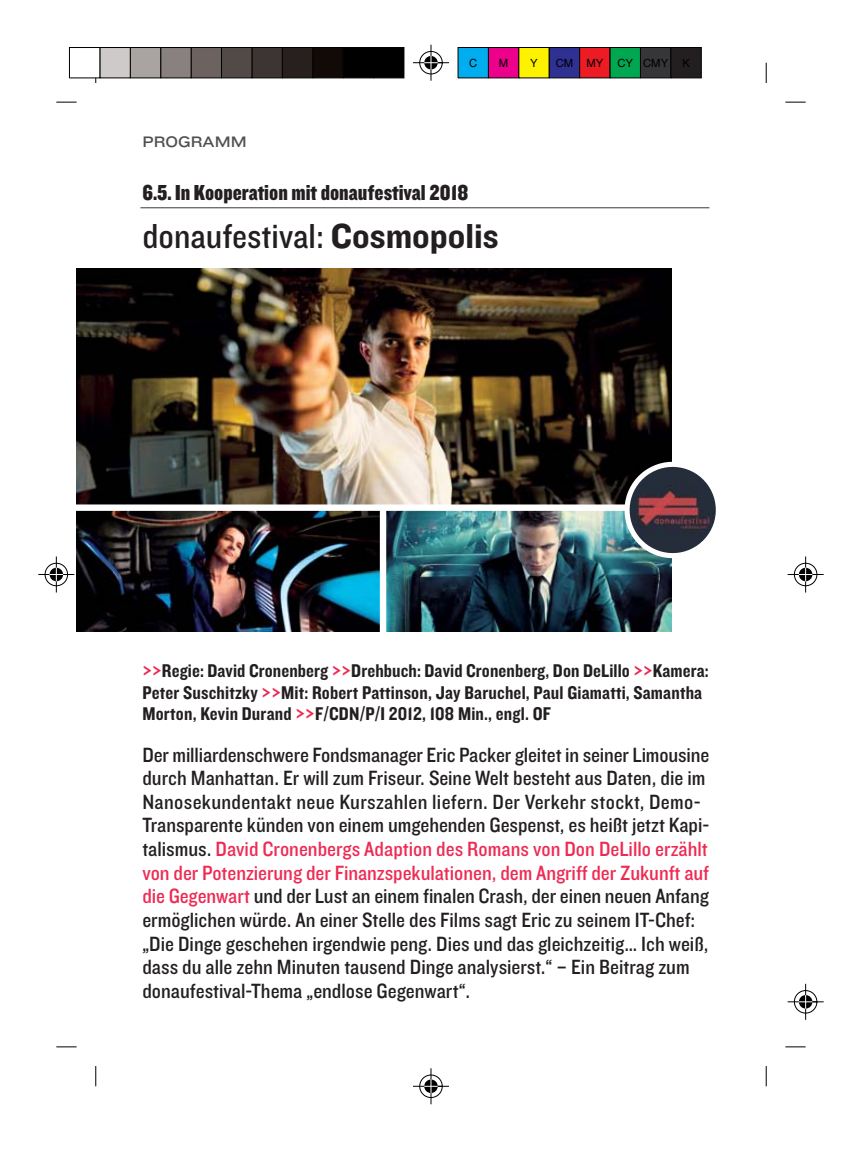
<style>
.page{position:relative;width:862px;height:1149px;background:#fff}
.page>*{position:absolute;margin:0;border:0;box-sizing:border-box;transform-origin:0 0}
.t1{font:36px "Knockout HTF30 Junior Welterwt";color:#231f20}
.t2{font:22.5px "Knockout HTF70 Full Welterwt";color:#231f20}
.t3{font:21.38px/23.6px "Knockout HTF30 Junior Welterwt";color:#231f20}
.t4{font:19.12px/21.4px "Knockout HTF50 Welterweight";letter-spacing:.01em;color:#231f20}
.t5{font:15.75px "Knockout HTF33 Junior Heviwt";color:#4f4f51}
.t6{font:11.25px "Helvetica";color:#000}
.s1{font-family:"Knockout HTF51 Middleweight"}
.s2{color:#ee2a53}
</style>
<div class="page">
<svg style="left:56px;top:1046px;width:21px;height:1px"></svg>
<svg style="left:95px;top:1066px;width:1px;height:19px"></svg>
<svg style="left:56px;top:102px;width:21px;height:1px"></svg>
<svg style="left:785px;top:102px;width:20px;height:1px"></svg>
<svg style="left:765px;top:63px;width:1px;height:20px"></svg>
<svg style="left:785px;top:1046px;width:20px;height:1px"></svg>
<svg style="left:765px;top:1066px;width:1px;height:19px"></svg>
<svg style="left:413px;top:45px;width:36px;height:36px"></svg>
<svg style="left:413px;top:1068px;width:36px;height:35px"></svg>
<svg style="left:38px;top:556px;width:36px;height:36px"></svg>
<svg style="left:787px;top:556px;width:36px;height:36px"></svg>
<svg style="left:787px;top:983px;width:36px;height:36px"></svg>
<div style="left:373px;top:47px;width:31px;height:31px;background:#000"></div>
<div style="left:342px;top:47px;width:31px;height:31px;background:#000"></div>
<div style="left:312px;top:47px;width:31px;height:31px;background:#110a07;border:1px solid #000"></div>
<div style="left:282px;top:47px;width:31px;height:31px;background:#27201e;border:1px solid #000"></div>
<div style="left:251px;top:47px;width:31px;height:31px;background:#3c3533;border:1px solid #000"></div>
<div style="left:221px;top:47px;width:31px;height:31px;background:#524a47;border:1px solid #000"></div>
<div style="left:191px;top:47px;width:31px;height:31px;background:#6c6361;border:1px solid #000"></div>
<div style="left:160px;top:47px;width:31px;height:31px;background:#89817f;border:1px solid #000"></div>
<div style="left:130px;top:47px;width:31px;height:31px;background:#a9a3a1;border:1px solid #000"></div>
<div style="left:99px;top:47px;width:31px;height:31px;background:#cecac9;border:1px solid #000"></div>
<div style="left:69px;top:47px;width:31px;height:31px;background:#fff;border:1px solid #000"></div>
<div style="left:457px;top:47px;width:31px;height:31px;background:#00aeef"></div>
<div style="left:488px;top:47px;width:31px;height:31px;background:#ec008c;border:1px solid #000"></div>
<div style="left:518px;top:47px;width:31px;height:31px;background:#fff200;border:1px solid #000"></div>
<div style="left:548px;top:47px;width:31px;height:31px;background:#2e3092;border:1px solid #000"></div>
<div style="left:579px;top:47px;width:31px;height:31px;background:#ed1c24;border:1px solid #000"></div>
<div style="left:609px;top:47px;width:31px;height:31px;background:#00a650;border:1px solid #000"></div>
<div style="left:639px;top:47px;width:31px;height:31px;background:#363639;border:1px solid #000"></div>
<div style="left:670px;top:47px;width:31px;height:31px;background:#231f20;border:1px solid #000"></div>
<hr style="left:140px;top:207px;width:569px;height:1px;background:#4f4f51">
<img style="left:77px;top:268px;width:594px;height:236px">
<img style="left:77px;top:510px;width:302px;height:121px">
<img style="left:386px;top:510px;width:285px;height:121px">
<svg style="left:617px;top:455px;width:99px;height:109px"></svg>
<img style="left:629px;top:466px;width:86px;height:87px">
<p class="t6" style="left:469px;top:58px;width:10px">C</p>
<p class="t6" style="left:498px;top:58px;width:11px">M</p>
<p class="t6" style="left:530px;top:58px;width:9px">Y</p>
<p class="t6" style="left:555px;top:58px;width:49px">CM MY</p>
<p class="t6" style="left:617px;top:58px;width:52px">CY CMY</p>
<p class="t6" style="left:682px;top:58px;width:9px">K</p>
<p class="t5" style="left:142px;top:136px;width:106px">PROGRAMM</p>
<p class="t2" style="left:142px;top:185px;width:327px">6.5. In Kooperation mit donaufestival 2018</p>
<h1 class="t1" style="left:142px;top:224px;width:357px">donaufestival: <span class="s1">Cosmopolis</span></h1>
<p class="t4" style="left:142px;top:661px;width:567px"><span class="s2">&gt;&gt;</span>Regie: David Cronenberg <span class="s2">&gt;&gt;</span>Drehbuch: David Cronenberg, Don DeLillo <span class="s2">&gt;&gt;</span>Kamera:<br>Peter Suschitzky <span class="s2">&gt;&gt;</span>Mit: Robert Pattinson, Jay Baruchel, Paul Giamatti, Samantha<br>Morton, Kevin Durand <span class="s2">&gt;&gt;</span>F/CDN/P/I 2012, 108 Min., engl. OF</p>
<p class="t3" style="left:142px;top:744px;width:568px">Der milliardenschwere Fondsmanager Eric Packer gleitet in seiner Limousine durch Manhattan. Er will zum Friseur. Seine Welt besteht aus Daten, die im Nanosekundentakt neue Kurszahlen liefern. Der Verkehr stockt, Demo-Transparente künden von einem umgehenden Gespenst, es heißt jetzt Kapi&shy;talismus. <span class="s2">David Cronenbergs Adaption des Romans von Don DeLillo erzählt von der Potenzierung der Finanzspekulationen, dem Angriff der Zukunft auf die Gegenwart</span> und der Lust an einem finalen Crash, der einen neuen Anfang ermöglichen würde. An einer Stelle des Films sagt Eric zu seinem IT-Chef: „Die Dinge geschehen irgendwie peng. Dies und das gleichzeitig… Ich weiß, dass du alle zehn Minuten tausend Dinge analysierst.“ – Ein Beitrag zum donaufestival-Thema „endlose Gegenwart“.</p>
</div>
